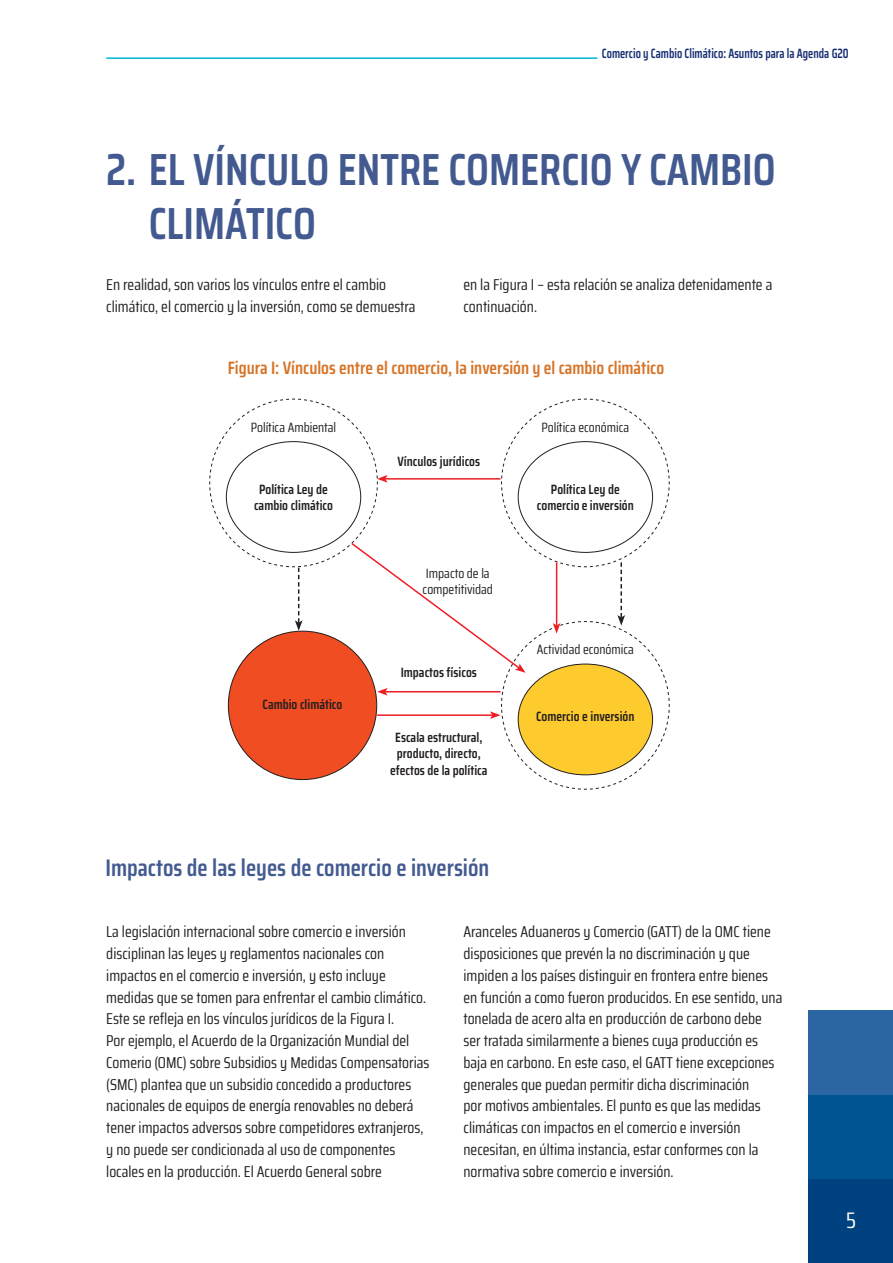
<style>
.page{position:relative;width:893px;height:1263px;background:#fff}
.page>*{position:absolute;margin:0;border:0;box-sizing:border-box;transform-origin:0 0}
.TITULO{font:600 45px/54px "Saira Condensed";color:#435a91}
.t1{font:600 24px "Saira Condensed";color:#435a91}
.t2{font:22.5px "Saira Condensed";color:#fff}
.t3{font:600 18px "Saira Condensed";color:#d67427}
.t4{font:15.75px/21.8px "Saira Condensed";color:#231f20}
.t5{font:600 13.5px/16.2px "Saira Condensed";color:#231f20;text-align:center}
.t6{font:13.5px/16.2px "Saira Condensed";color:#231f20}
.t7{font:600 13.5px "Saira Condensed";color:#172e73;scale:.9 1}
</style>
<div class="page">
<hr style="left:106px;top:57px;width:491px;height:2px;background:#00b5db">
<div style="left:809px;top:1179px;width:84px;height:84px;background:#004280"></div>
<div style="left:809px;top:1094px;width:84px;height:85px;background:#005491"></div>
<div style="left:809px;top:1010px;width:84px;height:84px;background:#2b66a3"></div>
<svg style="left:209px;top:398px;width:461px;height:392px"></svg>
<p class="t7" style="left:602px;top:43px;width:276px">Comercio y Cambio Climático: Asuntos para la Agenda G20</p>
<p class="TITULO" style="left:149px;top:142px;width:628px;text-indent:-43px">2. EL VÍNCULO ENTRE COMERCIO Y CAMBIO<br>CLIMÁTICO</p>
<p class="t4" style="left:106px;top:273px;width:311px">En realidad, son varios los vínculos entre el cambio climático, el comercio y la inversión, como se demuestra</p>
<p class="t4" style="left:463px;top:273px;width:310px">en la Figura I – esta relación se analiza detenidamente a continuación.</p>
<p class="t3" style="left:228px;top:354px;width:438px">Figura I: Vínculos entre el comercio, la inversión y el cambio climático</p>
<p class="t6" style="left:251px;top:419px;width:87px">Política Ambiental</p>
<p class="t6" style="left:541px;top:419px;width:89px">Política económica</p>
<p class="t5" style="left:254px;top:481px;width:81px">Política Ley de cambio climático</p>
<p class="t5" style="left:263px;top:696px;width:81px">Cambio climático</p>
<p class="t5" style="left:397px;top:453px;width:84px">Vínculos jurídicos</p>
<p class="t6" style="left:423px;top:565px;width:72px">Impacto de la competitividad</p>
<p class="t5" style="left:401px;top:664px;width:78px">Impactos físicos</p>
<p class="t5" style="left:390px;top:729px;width:99px">Escala estructural, producto, directo, efectos de la política</p>
<p class="t1" style="left:105px;top:849px;width:385px">Impactos de las leyes de comercio e inversión</p>
<p class="t5" style="left:537px;top:481px;width:99px">Política Ley de comercio e inversión</p>
<p class="t6" style="left:537px;top:641px;width:99px">Actividad económica</p>
<p class="t5" style="left:536px;top:708px;width:100px">Comercio e inversión</p>
<p class="t4" style="left:106px;top:921px;width:325px">La legislación internacional sobre comercio e inversión disciplinan las leyes y reglamentos nacionales con impactos en el comercio e inversión, y esto incluye medidas que se tomen para enfrentar el cambio climático.<br>Este se refleja en los vínculos jurídicos de la Figura I.<br>Por ejemplo, el Acuerdo de la Organización Mundial del Comerio (OMC) sobre Subsidios y Medidas Compensatorias (SMC) plantea que un subsidio concedido a productores nacionales de equipos de energía renovables no deberá tener impactos adversos sobre competidores extranjeros, y no puede ser condicionada al uso de componentes locales en la producción. El Acuerdo General sobre</p>
<p class="t4" style="left:463px;top:921px;width:320px">Aranceles Aduaneros y Comercio (GATT) de la OMC tiene disposiciones que prevén la no discriminación y que impiden a los países distinguir en frontera entre bienes en función a como fueron producidos. En ese sentido, una tonelada de acero alta en producción de carbono debe ser tratada similarmente a bienes cuya producción es baja en carbono. En este caso, el GATT tiene excepciones generales que puedan permitir dicha discriminación<br>por motivos ambientales. El punto es que las medidas climáticas con impactos en el comercio e inversión necesitan, en última instancia, estar conformes con la normativa sobre comercio e inversión.</p>
<h3 class="t2" style="left:846px;top:1203px;width:11px">5</h3>
</div>
